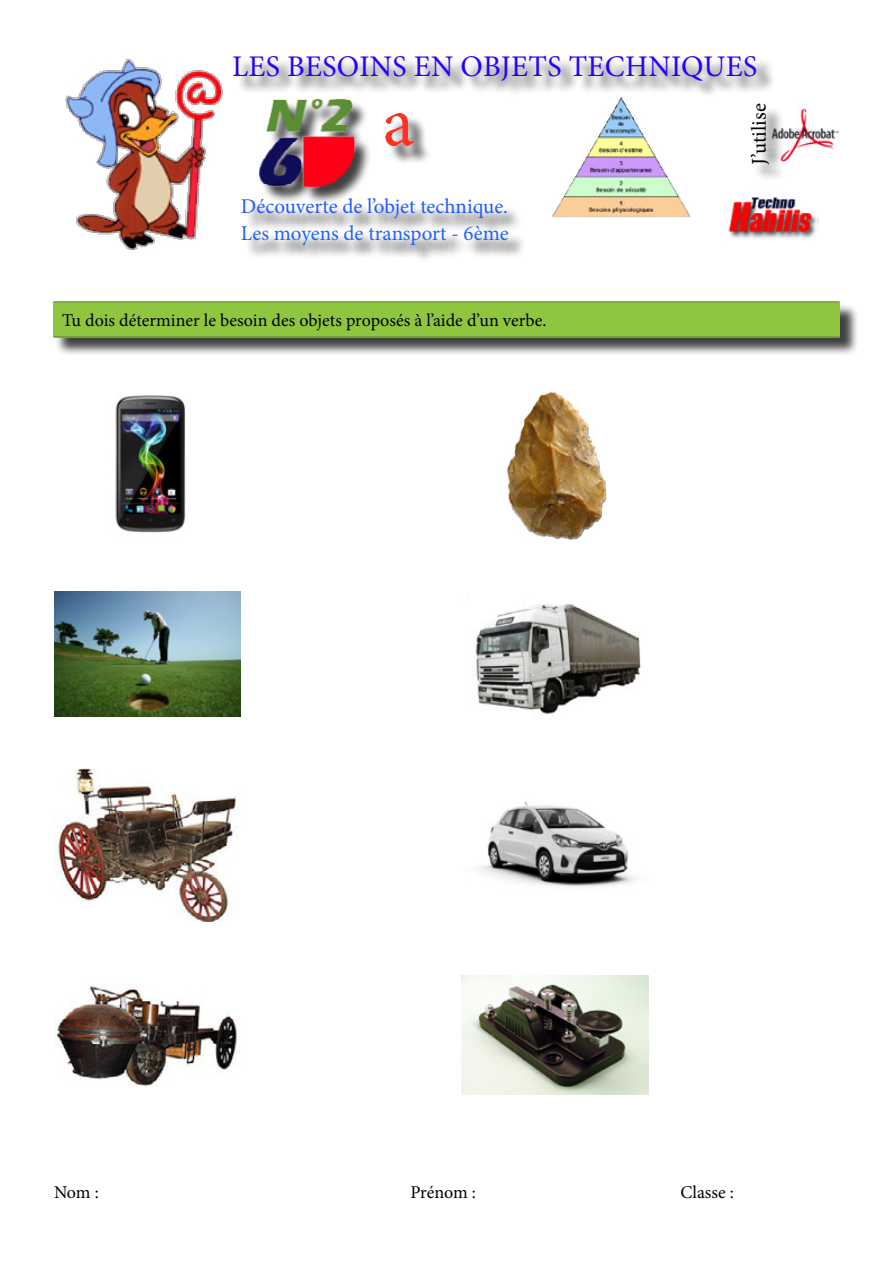
<style>
.page{position:relative;width:893px;height:1263px;background:#fff}
.page>*{position:absolute;margin:0;border:0;box-sizing:border-box;transform-origin:0 0}
.t1{font:72px "Minion Pro";color:#ff3120}
.t2{font:30px "Minion Pro";letter-spacing:.01em;color:#2700ff}
.t3{font:21px "Minion Pro";color:#205aff}
.t4{font:21px "Minion Pro";color:#2062ff}
.t5{font:21px "Minion Pro";letter-spacing:.005em;color:#000}
.t6{font:18px "Minion Pro";color:#000}
</style>
<div class="page">
<img style="left:65px;top:58px;width:158px;height:192px">
<img style="left:115px;top:395px;width:71px;height:138px">
<img style="left:507px;top:391px;width:100px;height:149px">
<img style="left:54px;top:592px;width:187px;height:124px">
<img style="left:475px;top:604px;width:166px;height:110px">
<img style="left:54px;top:768px;width:183px;height:153px">
<img style="left:480px;top:800px;width:154px;height:87px">
<img style="left:54px;top:983px;width:183px;height:103px">
<img style="left:461px;top:976px;width:187px;height:119px">
<div style="left:236px;top:57px;width:539px;height:41px;background:#000;opacity:.75"></div>
<div style="left:245px;top:201px;width:281px;height:35px;background:#000;opacity:.75"></div>
<div style="left:245px;top:229px;width:282px;height:36px;background:#000;opacity:.75"></div>
<div style="left:55px;top:304px;width:803px;height:53px;background:#000;opacity:.75"></div>
<svg style="left:53px;top:301px;width:787px;height:37px"></svg>
<div style="left:54px;top:302px;width:785px;height:34px;border:1px solid #8ec73f"></div>
<img style="left:728px;top:197px;width:91px;height:42px">
<div style="left:261px;top:101px;width:110px;height:104px;background:#000;opacity:.75"></div>
<img style="left:259px;top:93px;width:99px;height:99px">
<img style="left:549px;top:93px;width:143px;height:125px">
<div style="left:388px;top:115px;width:45px;height:50px;background:#000;opacity:.75"></div>
<img style="left:786px;top:108px;width:52px;height:54px">
<div style="left:753px;top:106px;width:33px;height:76px;background:#000;opacity:.75"></div>
<h2 class="t2" style="left:232px;top:46px;width:527px">LES BESOINS EN OBJETS TECHNIQUES</h2>
<h1 class="t1" style="left:383px;top:74px;width:33px">a</h1>
<p class="t5" style="left:745px;top:165px;width:63px;rotate:-90deg">J’utilise</p>
<p class="t3" style="left:241px;top:192px;width:269px">Découverte de l’objet technique.</p>
<p class="t4" style="left:241px;top:219px;width:269px">Les moyens de transport - 6ème</p>
<p class="t6" style="left:62px;top:308px;width:486px">Tu dois déterminer le besoin des objets proposés à l’aide d’un verbe.</p>
<p class="t6" style="left:54px;top:1180px;width:46px">Nom :</p>
<p class="t6" style="left:410px;top:1180px;width:67px">Prénom :</p>
<p class="t6" style="left:680px;top:1180px;width:55px">Classe :</p>
</div>
